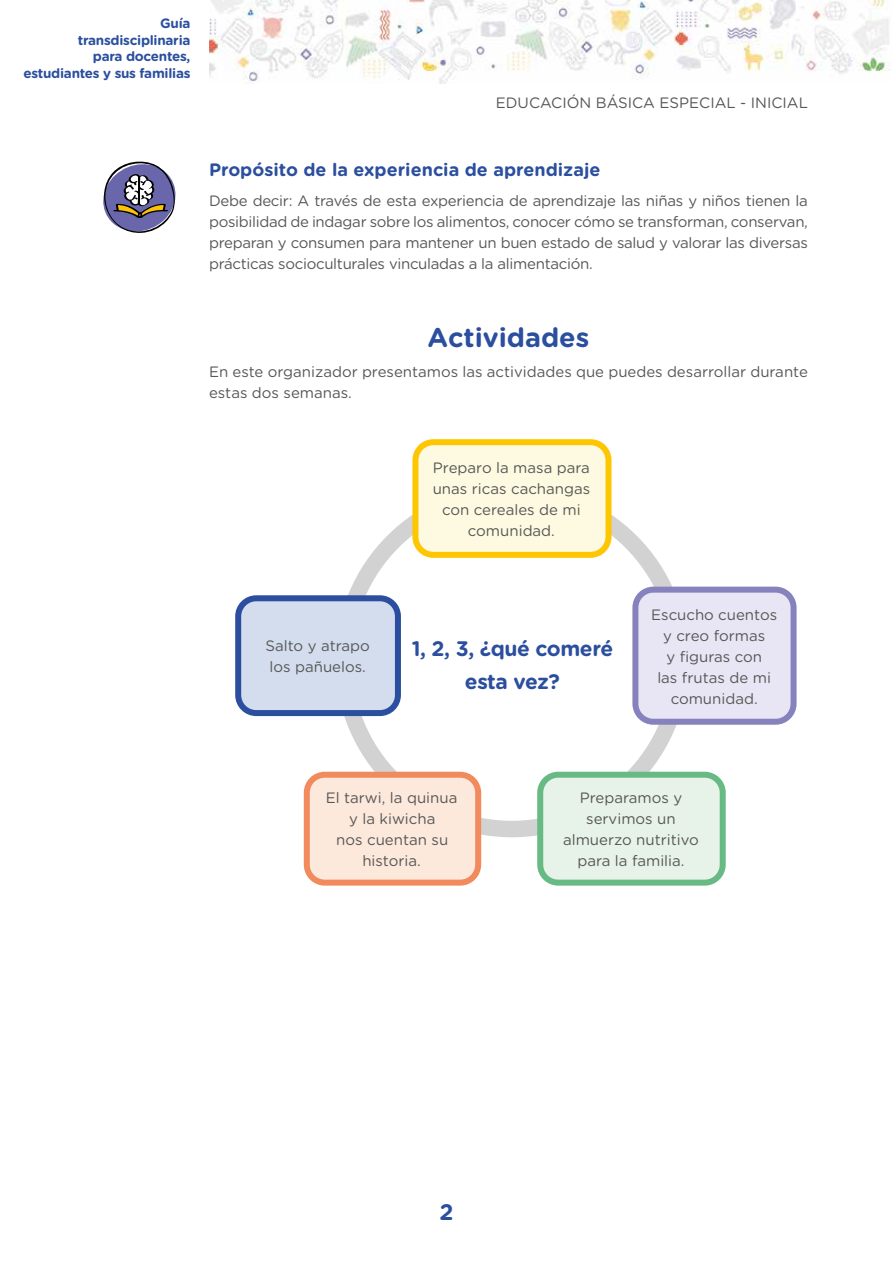
<style>
.page{position:relative;width:893px;height:1263px;background:#fff}
.page>*{position:absolute;margin:0;border:0;box-sizing:border-box;transform-origin:0 0}
.t1{font:700 27px "Gotham Rounded";color:#2b4f9e}
.t2{font:700 22.5px "Gotham Rounded";color:#2b4f9e}
.t3{font:700 21px/33px "Gotham Rounded";letter-spacing:-.02em;color:#2b4f9e;text-align:center}
.t4{font:700 18px "Gotham Rounded";color:#2b4f9e}
.t5{font:15px/21px "Gotham Rounded";color:#575756;text-align:center}
.t6{font:700 13.5px/16.5px "Gotham Rounded";letter-spacing:-.02em;color:#2b4f9e;text-align:right}
</style>
<div class="page">
<img style="left:210px;top:0;width:680px;height:83px">
<svg style="left:103px;top:161px;width:73px;height:72px"></svg>
<div style="left:415px;top:442px;width:193px;height:113px;background:#fdfae1;border-radius:18px"></div>
<div style="left:412px;top:439px;width:199px;height:119px;border:6px solid #fdc600;border-radius:18px"></div>
<div style="left:635px;top:590px;width:158px;height:132px;background:#e8e6f4;border-radius:18px"></div>
<div style="left:632px;top:587px;width:164px;height:138px;border:6px solid #8682bd;border-radius:18px"></div>
<div style="left:540px;top:775px;width:183px;height:108px;background:#e7f3e8;border-radius:18px"></div>
<div style="left:537px;top:772px;width:189px;height:114px;border:6px solid #68ba85;border-radius:18px"></div>
<div style="left:238px;top:598px;width:160px;height:115px;background:#d3dded;border-radius:18px"></div>
<div style="left:235px;top:595px;width:166px;height:121px;border:6px solid #2b4f9e;border-radius:18px"></div>
<div style="left:307px;top:775px;width:171px;height:108px;background:#fde8dc;border-radius:18px"></div>
<div style="left:304px;top:772px;width:177px;height:114px;border:6px solid #f18a5d;border-radius:18px"></div>
<p class="t6" style="left:23px;top:15px;width:169px">Guía<br>transdisciplinaria<br>para docentes, estudiantes y sus familias</p>
<p class="t5" style="left:496px;top:91px;width:314px">EDUCACIÓN BÁSICA ESPECIAL - INICIAL</p>
<p class="t4" style="left:209px;top:156px;width:393px">Propósito de la experiencia de aprendizaje</p>
<p class="t5" style="left:209px;top:189px;width:600px;text-align:justify">Debe decir: A través de esta experiencia de aprendizaje las niñas y niños tienen la posibilidad de indagar sobre los alimentos, conocer cómo se transforman, conservan, preparan y consumen para mantener un buen estado de salud y valorar las diversas prácticas socioculturales vinculadas a la alimentación.</p>
<h1 class="t1" style="left:428px;top:318px;width:163px">Actividades</h1>
<p class="t5" style="left:209px;top:360px;width:600px;text-align:left">En este organizador presentamos las actividades que puedes desarrollar durante estas dos semanas.</p>
<p class="t5" style="left:433px;top:456px;width:159px">Preparo la masa para unas ricas cachangas con cereales de mi comunidad.</p>
<p class="t5" style="left:266px;top:635px;width:106px;text-align:left">Salto y atrapo los pañuelos.</p>
<h3 class="t3" style="left:412px;top:631px;width:203px">1, 2, 3, ¿qué comeré esta vez?</h3>
<p class="t5" style="left:651px;top:603px;width:128px">Escucho cuentos y creo formas<br>y figuras con<br>las frutas de mi comunidad.</p>
<p class="t5" style="left:326px;top:787px;width:133px">El tarwi, la quinua y la kiwicha<br>nos cuentan su historia.</p>
<p class="t5" style="left:563px;top:787px;width:137px">Preparamos y servimos un almuerzo nutritivo para la familia.</p>
<h2 class="t2" style="left:439px;top:1195px;width:16px">2</h2>
</div>
